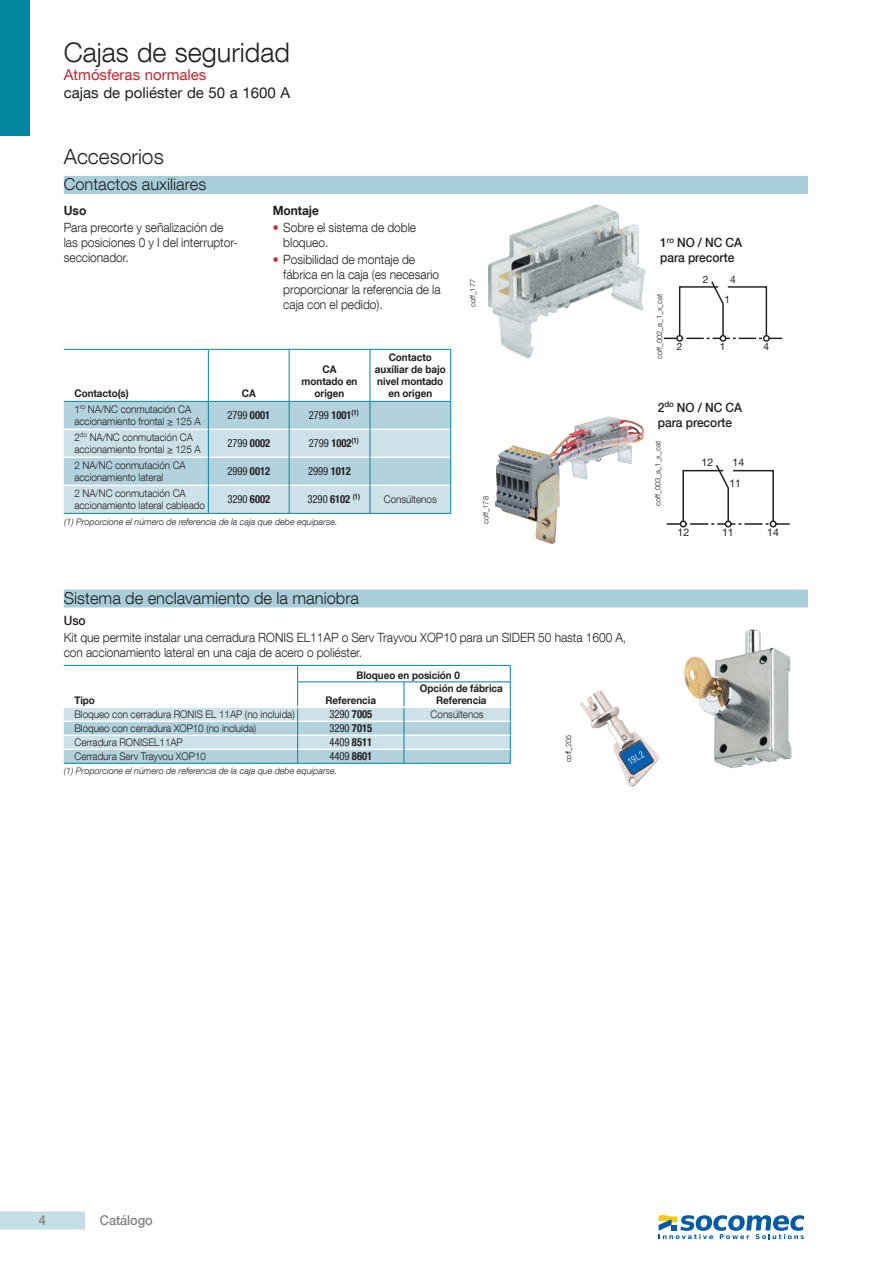
<style>
.page{position:relative;width:893px;height:1263px;background:#fff}
.page>*{position:absolute;margin:0;border:0;box-sizing:border-box;transform-origin:0 0}
.t1{font:300 27px "Helvetica Neue LT Com";color:#231f20}
.titre_Chapitre{font:300 21px "Helvetica Neue LT Com";color:#231f20}
.titre_Bandeau{font:300 16.5px "Helvetica Neue LT Com";color:#231f20}
.t2{font:15px "Helvetica Neue LT Com";color:#231f20}
.t3{font:15px "Helvetica Neue LT Com";color:#c8242b}
.t4{font:500 13.5px "Helvetica Neue LT Com";letter-spacing:-.005em;color:#808285;scale:.94 1}
.texte_light_8_5pt{font:300 12.75px/15px "Helvetica Neue LT Com";letter-spacing:-.005em;color:#231f20;scale:.94 1}
.Texte_medium_8_5{font:500 12.75px/15px "Helvetica Neue LT Com";letter-spacing:-.005em;color:#231f20;scale:.94 1}
.texte_light_8_5pt-2{font:700 12.75px "Helvetica Neue LT Com";letter-spacing:-.005em;color:#231f20;scale:.94 1}
.Ref_produit{font:condensed 11.25px "Helvetica Neue LT Com";color:#231f20;scale:.94 1}
.texte_tablo_Gauch{font:300 10.5px/12px "Helvetica Neue LT Com";letter-spacing:-.005em;color:#231f20;scale:.94 1}
.Tetiere_tablo_cen{font:700 10.5px/12px "Helvetica Neue LT Com";letter-spacing:-.005em;color:#231f20;text-align:center;scale:.94 1}
.Tetiere_tablo_Gau{font:700 10.5px/12px "Helvetica Neue LT Com";letter-spacing:-.005em;color:#231f20;text-align:center;scale:.94 1}
.texte_tablo_Centr{font:300 10.5px "Helvetica Neue LT Com";letter-spacing:-.005em;color:#231f20;scale:.94 1}
.t5{font:10.5px "Helvetica Neue LT Com";color:#231f20}
.t6{font:10.2px "Helvetica Neue LT Com";color:#231f20}
.Note{font:italic 300 9px "Helvetica Neue LT Com";color:#231f20}
.reference{font:300 7.5px "Helvetica Neue LT Com";color:#231f20}
.s1{color:#c8242b}
.s2{font-weight:700}
</style>
<div class="page">
<div style="left:0;top:1211px;width:85px;height:18px;background:#c5dde5"></div>
<div style="left:0;top:0;width:30px;height:136px;background:#00869e"></div>
<img style="left:587px;top:629px;width:204px;height:139px">
<div style="left:64px;top:176px;width:744px;height:18px;background:#a8ceda"></div>
<img style="left:488px;top:204px;width:158px;height:155px">
<div style="left:676px;top:335px;width:7px;height:7px;border:1px solid #231f20;border-radius:50%"></div>
<div style="left:720px;top:335px;width:6px;height:7px;border:1px solid #231f20;border-radius:50%"></div>
<svg style="left:664px;top:281px;width:118px;height:60px"></svg>
<div style="left:763px;top:335px;width:7px;height:7px;border:1px solid #231f20;border-radius:50%"></div>
<svg style="left:667px;top:465px;width:123px;height:62px"></svg>
<div style="left:770px;top:520px;width:7px;height:7px;border:2px solid #231f20;border-radius:50%"></div>
<svg style="left:64px;top:350px;width:387px;height:163px"></svg>
<hr style="left:64px;top:513px;width:144px;height:1px;background:#00869e">
<hr style="left:208px;top:513px;width:81px;height:1px;background:#00869e">
<hr style="left:289px;top:513px;width:81px;height:1px;background:#00869e">
<hr style="left:370px;top:513px;width:81px;height:1px;background:#00869e">
<hr style="left:64px;top:349px;width:144px;height:1px;background:#00869e">
<hr style="left:208px;top:349px;width:81px;height:1px;background:#00869e">
<hr style="left:289px;top:349px;width:81px;height:1px;background:#00869e">
<hr style="left:370px;top:349px;width:81px;height:1px;background:#00869e">
<hr style="left:450px;top:350px;width:1px;height:51px;background:#00869e">
<hr style="left:64px;top:401px;width:144px;height:1px;background:#00869e">
<hr style="left:208px;top:401px;width:81px;height:1px;background:#00869e">
<hr style="left:289px;top:401px;width:81px;height:1px;background:#00869e">
<hr style="left:370px;top:401px;width:81px;height:1px;background:#00869e">
<img style="left:494px;top:417px;width:123px;height:127px">
<div style="left:64px;top:589px;width:744px;height:18px;background:#a8ceda"></div>
<hr style="left:64px;top:763px;width:234px;height:1px;background:#00869e">
<hr style="left:298px;top:763px;width:106px;height:1px;background:#00869e">
<hr style="left:404px;top:763px;width:106px;height:1px;background:#00869e">
<svg style="left:64px;top:665px;width:447px;height:98px"></svg>
<hr style="left:64px;top:706px;width:234px;height:2px;background:#fff">
<svg style="left:659px;top:1215px;width:145px;height:24px"></svg>
<h1 class="t1" style="left:64px;top:36px;width:228px">Cajas de seguridad</h1>
<p class="t3" style="left:64px;top:65px;width:144px">Atmósferas normales</p>
<p class="t2" style="left:64px;top:83px;width:228px">cajas de poliéster de 50 a 1600 A</p>
<p class="titre_Chapitre" style="left:64px;top:144px;width:101px">Accesorios</p>
<p class="titre_Bandeau" style="left:64px;top:174px;width:144px">Contactos auxiliares</p>
<p class="texte_light_8_5pt-2" style="left:64px;top:202px;width:26px">Uso</p>
<p class="texte_light_8_5pt" style="left:64px;top:219px;width:187px">Para precorte y señalización de las posiciones 0 y I del interruptor&shy;seccionador.</p>
<p class="Tetiere_tablo_Gau" style="left:74px;top:387px;width:59px">Contacto(s)</p>
<p class="Tetiere_tablo_cen" style="left:242px;top:387px;width:16px">CA</p>
<p class="texte_light_8_5pt-2" style="left:273px;top:202px;width:51px">Montaje</p>
<p class="texte_light_8_5pt" style="left:283px;top:219px;width:143px;text-indent:-11px"><span class="s1">•</span> Sobre el sistema de doble bloqueo.</p>
<p class="texte_light_8_5pt" style="left:283px;top:251px;width:169px;text-indent:-11px"><span class="s1">•</span> Posibilidad de montaje de fábrica en la caja (es necesario proporcionar la referencia de la caja con el pedido).</p>
<p class="Tetiere_tablo_cen" style="left:302px;top:363px;width:61px">CA montado en origen</p>
<p class="Tetiere_tablo_cen" style="left:375px;top:351px;width:77px">Contacto auxiliar de bajo nivel montado en origen</p>
<p class="texte_tablo_Gauch" style="left:74px;top:403px;width:136px">1<sup>ro</sup> NA/NC conmutación CA accionamiento frontal ≥ 125 A</p>
<p class="Ref_produit" style="left:227px;top:409px;width:47px">2799 <span class="s2">0001</span></p>
<p class="Ref_produit" style="left:309px;top:409px;width:55px">2799 <span class="s2">1001</span><sup>(1)</sup></p>
<p class="texte_tablo_Gauch" style="left:74px;top:431px;width:136px">2<sup>do</sup> NA/NC conmutación CA accionamiento frontal ≥ 125 A</p>
<p class="Ref_produit" style="left:227px;top:437px;width:47px">2799 <span class="s2">0002</span></p>
<p class="Ref_produit" style="left:309px;top:437px;width:55px">2799 <span class="s2">1002</span><sup>(1)</sup></p>
<p class="texte_tablo_Gauch" style="left:74px;top:459px;width:120px">2 NA/NC conmutación CA accionamiento lateral</p>
<p class="Ref_produit" style="left:227px;top:465px;width:47px">2999 <span class="s2">0012</span></p>
<p class="Ref_produit" style="left:308px;top:465px;width:47px">2999 <span class="s2">1012</span></p>
<p class="texte_tablo_Gauch" style="left:74px;top:487px;width:140px">2 NA/NC conmutación CA accionamiento lateral cableado</p>
<p class="Ref_produit" style="left:227px;top:493px;width:47px">3290 <span class="s2">6002</span></p>
<p class="Ref_produit" style="left:308px;top:493px;width:57px">3290 <span class="s2">6102</span> <sup>(1)</sup></p>
<p class="texte_tablo_Centr" style="left:384px;top:493px;width:58px">Consúltenos</p>
<p class="Note" style="left:64px;top:517px;width:275px">(1) Proporcione el número de referencia de la caja que debe equiparse.</p>
<p class="reference" style="left:468px;top:307px;width:30px;rotate:-90deg">coff_177</p>
<p class="reference" style="left:481px;top:524px;width:30px;rotate:-90deg">coff_178</p>
<p class="titre_Bandeau" style="left:64px;top:588px;width:297px">Sistema de enclavamiento de la maniobra</p>
<p class="Texte_medium_8_5" style="left:64px;top:612px;width:25px">Uso</p>
<p class="texte_light_8_5pt" style="left:64px;top:629px;width:600px">Kit que permite instalar una cerradura RONIS EL11AP o Serv Trayvou XOP10 para un SIDER 50 hasta 1600 A, con accionamiento lateral en una caja de acero o poliéster.</p>
<p class="Tetiere_tablo_Gau" style="left:74px;top:694px;width:23px">Tipo</p>
<p class="Tetiere_tablo_Gau" style="left:356px;top:669px;width:111px">Bloqueo en posición 0</p>
<p class="Tetiere_tablo_cen" style="left:326px;top:694px;width:55px">Referencia</p>
<p class="Tetiere_tablo_Gau" style="left:420px;top:682px;width:90px">Opción de fábrica<br>Referencia</p>
<p class="texte_tablo_Gauch" style="left:74px;top:708px;width:236px">Bloqueo con cerradura RONIS EL 11AP (no incluida)</p>
<p class="Ref_produit" style="left:329px;top:708px;width:47px">3290 <span class="s2">7005</span></p>
<p class="texte_tablo_Centr" style="left:431px;top:708px;width:58px">Consúltenos</p>
<p class="texte_tablo_Gauch" style="left:74px;top:722px;width:195px">Bloqueo con cerradura XOP10 (no incluida)</p>
<p class="Ref_produit" style="left:329px;top:722px;width:47px">3290 <span class="s2">7015</span></p>
<p class="texte_tablo_Gauch" style="left:74px;top:736px;width:117px">Cerradura RONISEL11AP</p>
<p class="Ref_produit" style="left:329px;top:736px;width:47px">4409 <span class="s2">8511</span></p>
<p class="texte_tablo_Gauch" style="left:74px;top:750px;width:141px">Cerradura Serv Trayvou XOP10</p>
<p class="Ref_produit" style="left:329px;top:750px;width:47px">4409 <span class="s2">8601</span></p>
<p class="Note" style="left:64px;top:765px;width:275px">(1) Proporcione el número de referencia de la caja que debe equiparse.</p>
<p class="reference" style="left:564px;top:762px;width:30px;rotate:-90deg">coff_205</p>
<p class="Texte_medium_8_5" style="left:660px;top:235px;width:89px">1<sup>ro</sup> NO / NC CA para precorte</p>
<p class="reference" style="left:655px;top:359px;width:66px;rotate:-90deg">coff_002_a_1_x_cat</p>
<p class="t6" style="left:703px;top:273px;width:7px">2</p>
<p class="t6" style="left:730px;top:273px;width:7px">4</p>
<p class="t6" style="left:725px;top:293px;width:7px">1</p>
<p class="t6" style="left:677px;top:340px;width:7px">2</p>
<p class="t6" style="left:720px;top:340px;width:7px">1</p>
<p class="t6" style="left:763px;top:340px;width:7px">4</p>
<p class="Texte_medium_8_5" style="left:658px;top:400px;width:91px">2<sup>do</sup> NO / NC CA para precorte</p>
<p class="reference" style="left:653px;top:506px;width:66px;rotate:-90deg">coff_003_a_1_x_cat</p>
<p class="t5" style="left:702px;top:456px;width:13px">12</p>
<p class="t5" style="left:733px;top:456px;width:13px">14</p>
<p class="t5" style="left:729px;top:477px;width:13px">11</p>
<p class="t5" style="left:677px;top:525px;width:13px">12</p>
<p class="t5" style="left:722px;top:525px;width:13px">11</p>
<p class="t5" style="left:767px;top:525px;width:13px">14</p>
<p class="t4" style="left:39px;top:1212px;width:9px">4</p>
<p class="t4" style="left:100px;top:1212px;width:58px">Catálogo</p>
</div>
